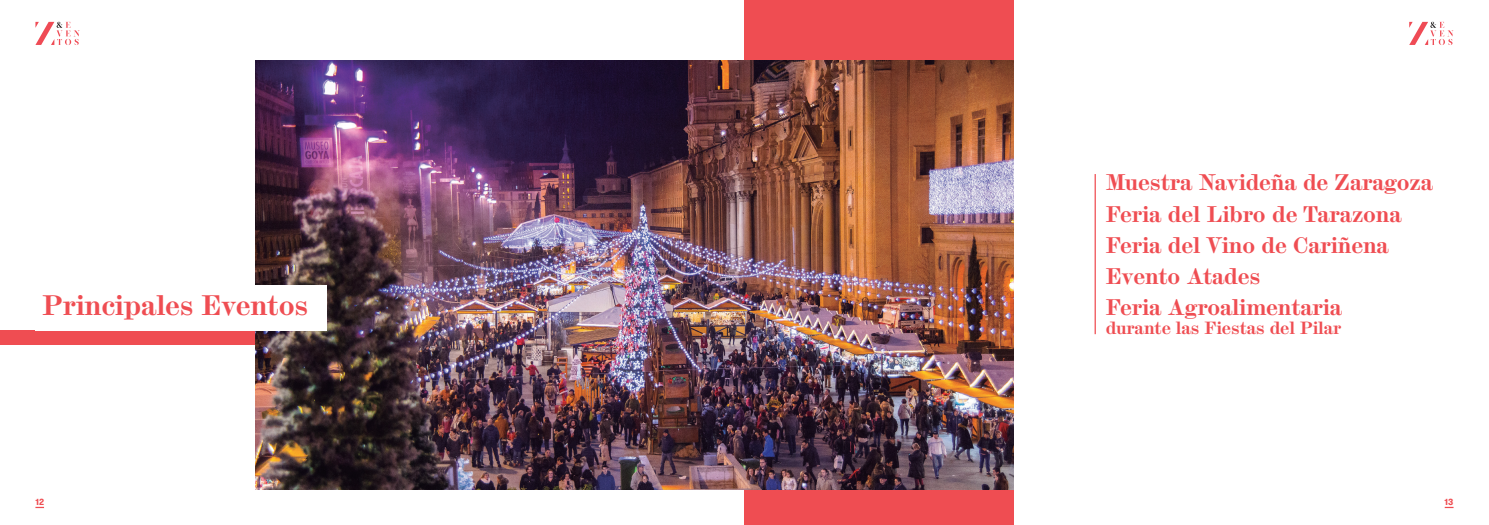
<style>
.page{position:relative;width:1489px;height:525px;background:#fff}
.page>*{position:absolute;margin:0;border:0;box-sizing:border-box;transform-origin:0 0}
.t1{font:700 25px "Scotch Micro";letter-spacing:-.01em;color:#ef4d52}
.t2{font:700 20px/31.2px "Scotch Micro";letter-spacing:-.01em;color:#ef4d52}
.t3{font:700 15.62px "Scotch Micro";letter-spacing:-.01em;color:#ef4d52}
.t4{font:700 8.75px "GT Walsheim Pro";color:#ef4d52}
</style>
<div class="page">
<svg style="left:35px;top:506px;width:9px;height:2px"></svg>
<svg style="left:1444px;top:506px;width:9px;height:2px"></svg>
<svg style="left:35px;top:22px;width:45px;height:23px"></svg>
<svg style="left:1409px;top:22px;width:44px;height:23px"></svg>
<div style="left:0;top:330px;width:464px;height:15px;background:#ef4d52"></div>
<div style="left:744px;top:0;width:269px;height:524px;background:#ef4d52"></div>
<img style="left:255px;top:60px;width:758px;height:429px">
<div style="left:35px;top:285px;width:292px;height:45px;background:#fff"></div>
<hr style="left:1094px;top:174px;width:1px;height:160px;background:#ef4d52">
<p class="t1" style="left:43px;top:289px;width:267px">Principales Eventos</p>
<p class="t2" style="left:1105px;top:167px;width:329px">Muestra Navideña de Zaragoza<br>Feria del Libro de Tarazona<br>Feria del Vino de Cariñena<br>Evento Atades<br>Feria Agroalimentaria</p>
<p class="t3" style="left:1105px;top:318px;width:237px">durante las Fiestas del Pilar</p>
<p class="t4" style="left:35px;top:495px;width:10px">12</p>
<p class="t4" style="left:1444px;top:495px;width:10px">13</p>
</div>
